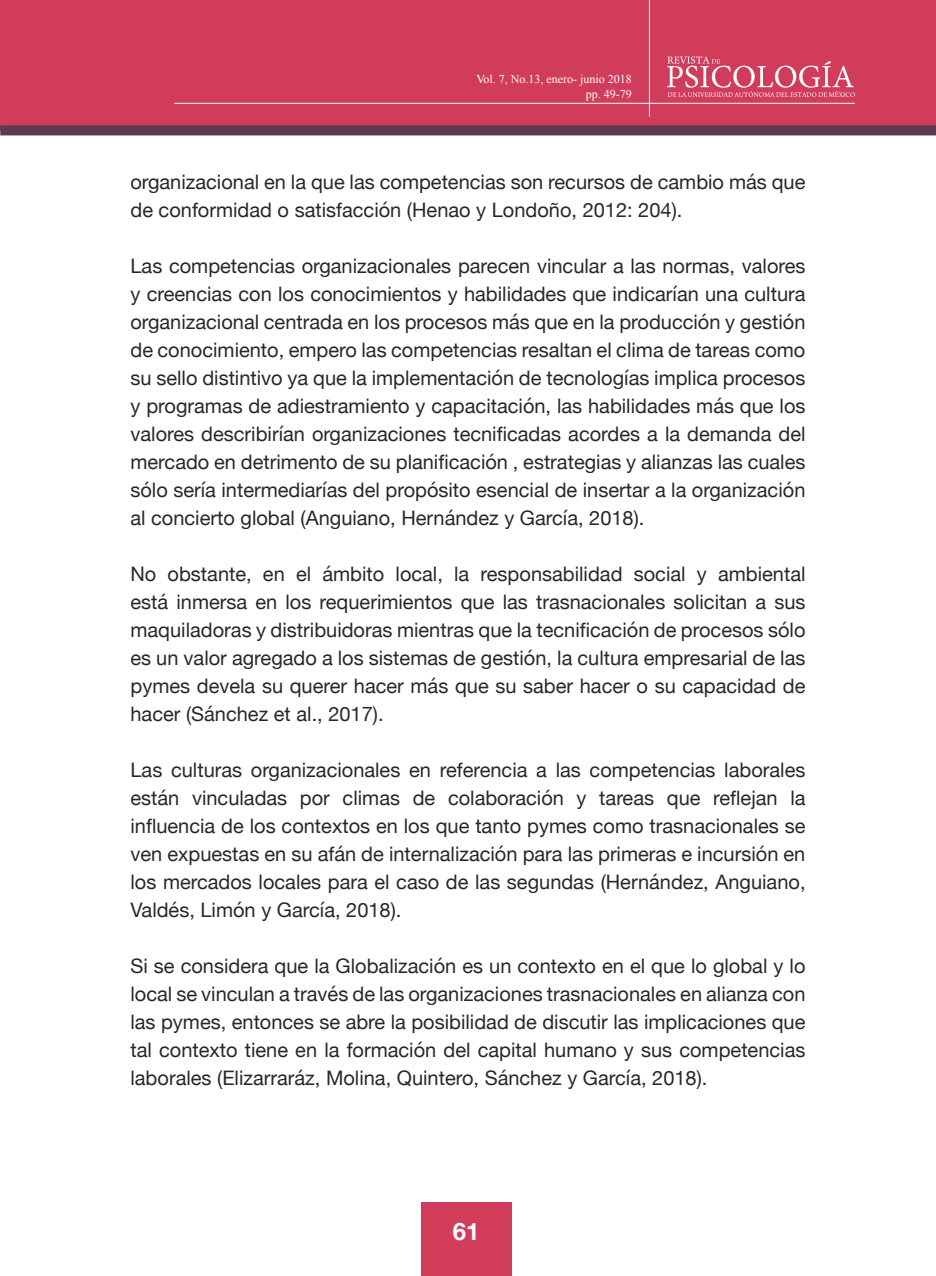
<style>
.page{position:relative;width:936px;height:1276px;background:#fff}
.page>*{position:absolute;margin:0;border:0;box-sizing:border-box;transform-origin:0 0}
.t1{font:700 24px "Helvetica Neue";color:#fafdff}
.t2{font:20px/28px "Helvetica Neue";color:#292829;text-align:justify}
.t3{font:12px/14.4px "Times New Roman";color:#fff;text-align:right}
</style>
<div class="page">
<div style="left:0;top:0;width:935px;height:130px;background:#d13c5b"></div>
<div style="left:1px;top:125px;width:934px;height:10px;background:#5c3a53"></div>
<svg style="left:667px;top:56px;width:187px;height:41px"></svg>
<hr style="left:174px;top:103px;width:680px;height:1px;background:#fff">
<hr style="left:649px;top:0;width:1px;height:117px;background:#fff">
<div style="left:421px;top:1202px;width:90px;height:74px;background:#d13c5b"></div>
<p class="t3" style="left:476px;top:72px;width:157px">Vol. 7, No.13, enero- junio 2018 pp. 49-79</p>
<p class="t2" style="left:130px;top:169px;width:676px">organizacional en la que las competencias son recursos de cambio más que de conformidad o satisfacción (Henao y Londoño, 2012: 204).</p>
<p class="t2" style="left:130px;top:253px;width:676px">Las competencias organizacionales parecen vincular a las normas, valores y creencias con los conocimientos y habilidades que indicarían una cultura organizacional centrada en los procesos más que en la producción y gestión de conocimiento, empero las competencias resaltan el clima de tareas como su sello distintivo ya que la implementación de tecnologías implica procesos y programas de adiestramiento y capacitación, las habilidades más que los valores describirían organizaciones tecnificadas acordes a la demanda del mercado en detrimento de su planificación , estrategias y alianzas las cuales sólo sería intermediarías del propósito esencial de insertar a la organización al concierto global (Anguiano, Hernández y García, 2018).</p>
<p class="t2" style="left:130px;top:561px;width:676px">No obstante, en el ámbito local, la responsabilidad social y ambiental está inmersa en los requerimientos que las trasnacionales solicitan a sus maquiladoras y distribuidoras mientras que la tecnificación de procesos sólo es un valor agregado a los sistemas de gestión, la cultura empresarial de las pymes devela su querer hacer más que su saber hacer o su capacidad de hacer (Sánchez et al., 2017).</p>
<p class="t2" style="left:130px;top:757px;width:676px">Las culturas organizacionales en referencia a las competencias laborales están vinculadas por climas de colaboración y tareas que reflejan la influencia de los contextos en los que tanto pymes como trasnacionales se ven expuestas en su afán de internalización para las primeras e incursión en los mercados locales para el caso de las segundas (Hernández, Anguiano, Valdés, Limón y García, 2018).</p>
<p class="t2" style="left:130px;top:953px;width:676px">Si se considera que la Globalización es un contexto en el que lo global y lo local se vinculan a través de las organizaciones trasnacionales en alianza con las pymes, entonces se abre la posibilidad de discutir las implicaciones que tal contexto tiene en la formación del capital humano y sus competencias laborales (Elizarraráz, Molina, Quintero, Sánchez y García, 2018).</p>
<p class="t1" style="left:452px;top:1212px;width:28px">61</p>
</div>
